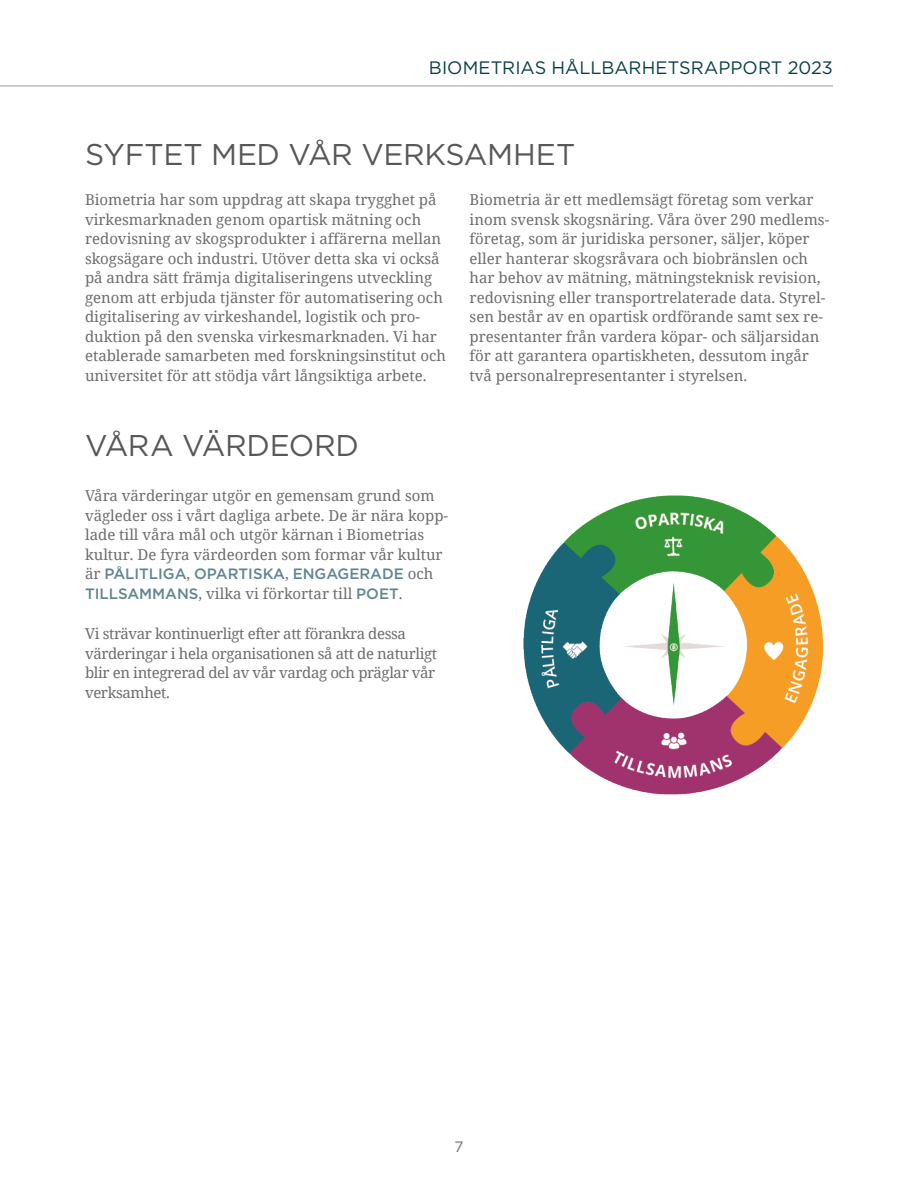
<style>
.page{position:relative;width:918px;height:1188px;background:#fff}
.page>*{position:absolute;margin:0;border:0;box-sizing:border-box;transform-origin:0 0}
.Rubrik_2{font:30px "Gotham";letter-spacing:-.015em;color:#57585a}
.t1{font:18px "Gotham";color:#073f49}
.Brödtext{font:15px/19.5px "Noto Serif";color:#6c6d70}
.LEFT{font:15px/19.5px "Noto Serif";letter-spacing:-.025em;color:#6c6d70}
.t2{font:15px "Gotham";color:#6c6d70}
.s1{font-family:"Gotham";font-weight:500;color:#608693}
</style>
<div class="page">
<hr style="left:0;top:0;width:1px;height:1188px;background:#073f49">
<img style="left:523px;top:495px;width:300px;height:300px">
<hr style="left:0;top:85px;width:833px;height:2px;background:#c7c8ca">
<p class="t1" style="left:429px;top:56px;width:406px">BIOMETRIAS HÅLLBARHETSRAPPORT 2023</p>
<p class="Rubrik_2" style="left:85px;top:135px;width:492px">SYFTET MED VÅR VERKSAMHET</p>
<p class="Brödtext" style="left:85px;top:190px;width:362px">Biometria har som uppdrag att skapa trygghet på virkesmarknaden genom opartisk mätning och redovisning av skogsprodukter i affärerna mellan skogsägare och industri. Utöver detta ska vi också på andra sätt främja digitaliseringens utveckling genom att erbjuda tjänster för automatisering och digitalisering av virkeshandel, logistik och pro&shy;duktion på den svenska virkesmarknaden. Vi har etablerade samarbeten med forskningsinstitut och universitet för att stödja vårt långsiktiga arbete.</p>
<p class="Brödtext" style="left:470px;top:190px;width:361px">Biometria är ett medlemsägt företag som verkar inom svensk skogsnäring. Våra över 290 medlems&shy;företag, som är juridiska personer, säljer, köper eller hanterar skogsråvara och biobränslen och har behov av mätning, mätningsteknisk revision, redovisning eller transportrelaterade data. Styrel&shy;sen består av en opartisk ordförande samt sex re&shy;presentanter från vardera köpar- och säljarsidan för att garantera opartiskheten, dessutom ingår två personalrepresentanter i styrelsen.</p>
<p class="Rubrik_2" style="left:85px;top:426px;width:275px">VÅRA VÄRDEORD</p>
<p class="Brödtext" style="left:85px;top:485px;width:365px">Våra värderingar utgör en gemensam grund som vägleder oss i vårt dagliga arbete. De är nära kopp&shy;lade till våra mål och utgör kärnan i Biometrias kultur. De fyra värdeorden som formar vår kultur är <span class="s1">PÅLITLIGA</span>, <span class="s1">OPARTISKA</span>, <span class="s1">ENGAGERADE</span> och <span class="s1">TILLSAMMANS</span>, vilka vi förkortar till <span class="s1">POET</span>.</p>
<p class="LEFT" style="left:85px;top:624px;width:354px">Vi strävar kontinuerligt efter att förankra dessa värderingar i hela organisationen så att de naturligt blir en integrerad del av vår vardag och präglar vår verksamhet.</p>
<p class="t2" style="left:455px;top:1137px;width:10px">7</p>
</div>
